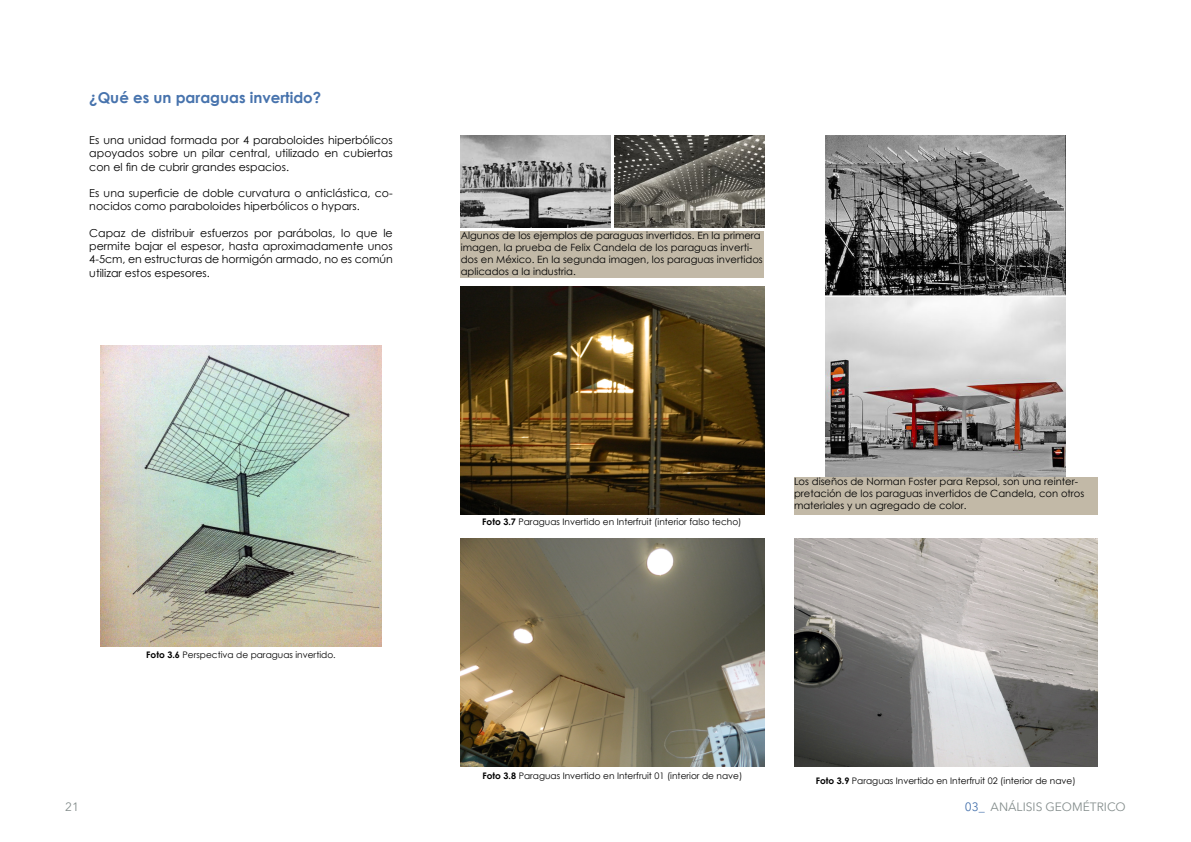
<style>
.page{position:relative;width:1191px;height:842px;background:#fff}
.page>*{position:absolute;margin:0;border:0;box-sizing:border-box;transform-origin:0 0}
.t1{font:700 15px "Century Gothic";color:#4773ad}
.t2{font:12px "Avenir Next LT Pro";color:#848d8c}
.t3{font:11px/13.2px "Century Gothic";color:#000;text-align:justify}
.t4{font:10px/12px "Century Gothic";color:#000}
.t5{font:9px "Century Gothic";color:#000}
.s1{font-weight:700}
.s2{color:#4773ad}
</style>
<div class="page">
<img style="left:101px;top:346px;width:280px;height:301px">
<img style="left:614px;top:136px;width:150px;height:91px">
<img style="left:461px;top:136px;width:150px;height:91px">
<img style="left:825px;top:136px;width:240px;height:341px">
<div style="left:794px;top:477px;width:303px;height:37px;background:#c2b9a7"></div>
<img style="left:461px;top:287px;width:303px;height:227px">
<div style="left:461px;top:231px;width:303px;height:47px;background:#c2b9a7"></div>
<img style="left:461px;top:539px;width:303px;height:227px">
<img style="left:794px;top:539px;width:303px;height:227px">
<h1 class="t1" style="left:89px;top:87px;width:233px">¿Qué es un paraguas invertido?</h1>
<p class="t3" style="left:89px;top:133px;width:305px">Es una unidad formada por 4 paraboloides hiperbólicos apoyados sobre un pilar central, utilizado en cubiertas con el fin de cubrir grandes espacios.</p>
<p class="t3" style="left:89px;top:186px;width:305px">Es una superficie de doble curvatura o anticlástica, co&shy;nocidos como paraboloides hiperbólicos o hypars.</p>
<p class="t3" style="left:89px;top:226px;width:305px">Capaz de distribuir esfuerzos por parábolas, lo que le permite bajar el espesor, hasta aproximadamente unos 4-5cm, en estructuras de hormigón armado, no es común</p>
<p class="t3" style="left:89px;top:267px;width:122px">utilizar estos espesores.</p>
<p class="t4" style="left:461px;top:229px;width:303px">Algunos de los ejemplos de paraguas invertidos. En la primera imagen, la prueba de Felix Candela de los paraguas inverti&shy;dos en México. En la segunda imagen, los paraguas invertidos aplicados a la industria.</p>
<p class="t5" style="left:146px;top:649px;width:191px"><span class="s1">Foto 3.6</span> Perspectiva de paraguas invertido.</p>
<p class="t5" style="left:482px;top:516px;width:261px"><span class="s1">Foto 3.7</span> Paraguas Invertido en Interfruit (interior falso techo)</p>
<p class="t4" style="left:794px;top:475px;width:292px">Los diseños de Norman Foster para Repsol, son una reinter&shy;pretación de los paraguas invertidos de Candela, con otros materiales y un agregado de color.</p>
<p class="t5" style="left:482px;top:770px;width:261px"><span class="s1">Foto 3.8</span> Paraguas Invertido en Interfruit 01 (interior de nave)</p>
<p class="t5" style="left:815px;top:774px;width:261px"><span class="s1">Foto 3.9</span> Paraguas Invertido en Interfruit 02 (interior de nave)</p>
<p class="t2" style="left:65px;top:799px;width:15px">21</p>
<p class="t2" style="left:965px;top:799px;width:162px"><span class="s2">03_</span> ANÁLISIS GEOMÉTRICO</p>
</div>
